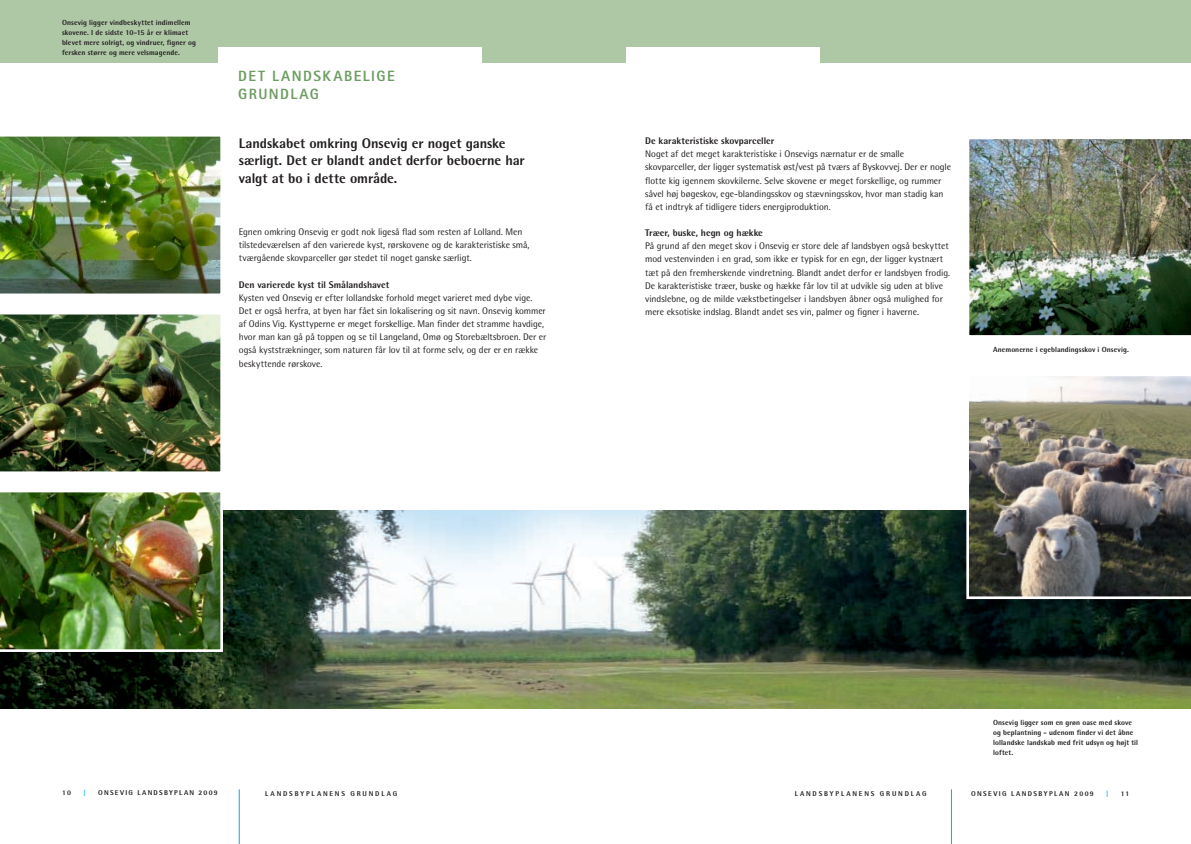
<style>
.page{position:relative;width:1191px;height:844px;background:#fff}
.page>*{position:absolute;margin:0;border:0;box-sizing:border-box;transform-origin:0 0}
.t1{font:800 14.88px "Rotis Sans Serif";letter-spacing:.095em;color:#6c9d61}
.t2{font:800 14px/17.5px "Rotis Semi Sans";letter-spacing:-.005em;color:#231f20}
.t3{font:9.62px/13.1px "Rotis Semi Sans";letter-spacing:-.005em;color:#231f20}
.t4{font:800 9.62px "Rotis Semi Sans";color:#231f20}
.t5{font:800 7.44px/10.1px "Rotis Semi Sans";letter-spacing:.01em;color:#231f20}
.t6{font:800 7px "Rotis Semi Sans";letter-spacing:.195em;color:#231f20}
.t7{font:800 7px "Rotis Semi Sans";color:#00aeef}
</style>
<div class="page">
<img style="left:969px;top:139px;width:222px;height:197px">
<img style="left:0;top:510px;width:1191px;height:198px">
<img style="left:966px;top:376px;width:225px;height:223px">
<div style="left:595px;top:0;width:596px;height:62px;background:#aec8a6"></div>
<div style="left:626px;top:47px;width:194px;height:42px;background:#fff"></div>
<div style="left:0;top:0;width:595px;height:62px;background:#aec8a6"></div>
<div style="left:218px;top:47px;width:263px;height:42px;background:#fff"></div>
<hr style="left:239px;top:789px;width:1px;height:54px;background:#00aeef">
<hr style="left:951px;top:789px;width:1px;height:54px;background:#00aeef">
<img style="left:0;top:136px;width:221px;height:158px">
<img style="left:0;top:314px;width:221px;height:158px">
<img style="left:0;top:492px;width:223px;height:159px">
<p class="t5" style="left:62px;top:17px;width:135px">Onsevig ligger vindbeskyttet indimellem skovene. I de sidste 10-15 år er klimaet blevet mere solrigt, og vindruer, figner og fersken større og mere velsmagende.</p>
<h1 class="t1" style="left:238px;top:67px;width:54px">DET LANDS</h1>
<h1 class="t1" style="left:323px;top:67px;width:21px">KABELIGE</h1>
<h1 class="t1" style="left:238px;top:84px;width:42px">GRUNDLAG</h1>
<h2 class="t2" style="left:239px;top:134px;width:287px">Landskabet omkring Onsevig er noget ganske særligt. Det er blandt andet derfor beboerne har valgt at bo i dette område.</h2>
<p class="t3" style="left:239px;top:225px;width:292px">Egnen omkring Onsevig er godt nok ligeså flad som resten af Lolland. Men tilstedeværelsen af den varierede kyst, rørskovene og de karakteristiske små, tværgående skovparceller gør stedet til noget ganske særligt.</p>
<p class="t4" style="left:239px;top:278px;width:152px">Den varierede kyst til Smålandshavet</p>
<p class="t3" style="left:239px;top:291px;width:309px">Kysten ved Onsevig er efter lollandske forhold meget varieret med dybe vige.<br>Det er også herfra, at byen har fået sin lokalisering og sit navn. Onsevig kommer af Odins Vig. Kysttyperne er meget forskellige. Man finder det stramme havdige, hvor man kan gå på toppen og se til Langeland, Omø og Storebæltsbroen. Der er også kyststrækninger, som naturen får lov til at forme selv, og der er en række beskyttende rørskove.</p>
<p class="t4" style="left:645px;top:135px;width:131px">De karakteristiske skovparceller</p>
<p class="t3" style="left:645px;top:147px;width:307px">Noget af det meget karakteristiske i Onsevigs nærnatur er de smalle skovparceller, der ligger systematisk øst/vest på tværs af Byskovvej. Der er nogle flotte kig igennem skovkilerne. Selve skovene er meget forskellige, og rummer såvel høj bøgeskov, ege-blandingsskov og stævningsskov, hvor man stadig kan få et indtryk af tidligere tiders energiproduktion.</p>
<p class="t4" style="left:645px;top:227px;width:119px">Træer, buske, hegn og hække</p>
<p class="t3" style="left:645px;top:239px;width:307px">På grund af den meget skov i Onsevig er store dele af landsbyen også beskyttet mod vestenvinden i en grad, som ikke er typisk for en egn, der ligger kystnært tæt på den fremherskende vindretning. Blandt andet derfor er landsbyen frodig.<br>De karakteristiske træer, buske og hække får lov til at udvikle sig uden at blive vindslebne, og de milde vækstbetingelser i landsbyen åbner også mulighed for mere eksotiske indslag. Blandt andet ses vin, palmer og figner i haverne.</p>
<p class="t5" style="left:993px;top:344px;width:137px">Anemonerne i egeblandingsskov i Onsevig.</p>
<p class="t5" style="left:993px;top:717px;width:146px">Onsevig ligger som en grøn oase med skove og beplantning - udenom finder vi det åbne lollandske landskab med frit udsyn og højt til loftet.</p>
<p class="t6" style="left:62px;top:788px;width:11px">10</p>
<p class="t7" style="left:83px;top:788px;width:4px">|</p>
<p class="t6" style="left:98px;top:788px;width:121px">ONSEVIG LANDSBYPLAN 2009</p>
<p class="t6" style="left:971px;top:788px;width:124px">ONSEVIG LANDSBYPLAN 2009</p>
<p class="t7" style="left:1106px;top:788px;width:4px">|</p>
<p class="t6" style="left:1120px;top:788px;width:10px">11</p>
<p class="t6" style="left:265px;top:788px;width:13px">L andsbyplanens</p>
<p class="t6" style="left:350px;top:788px;width:25px">gr undlag</p>
<p class="t6" style="left:794px;top:788px;width:13px">L andsbyplanens</p>
<p class="t6" style="left:880px;top:788px;width:25px">gr undlag</p>
</div>
